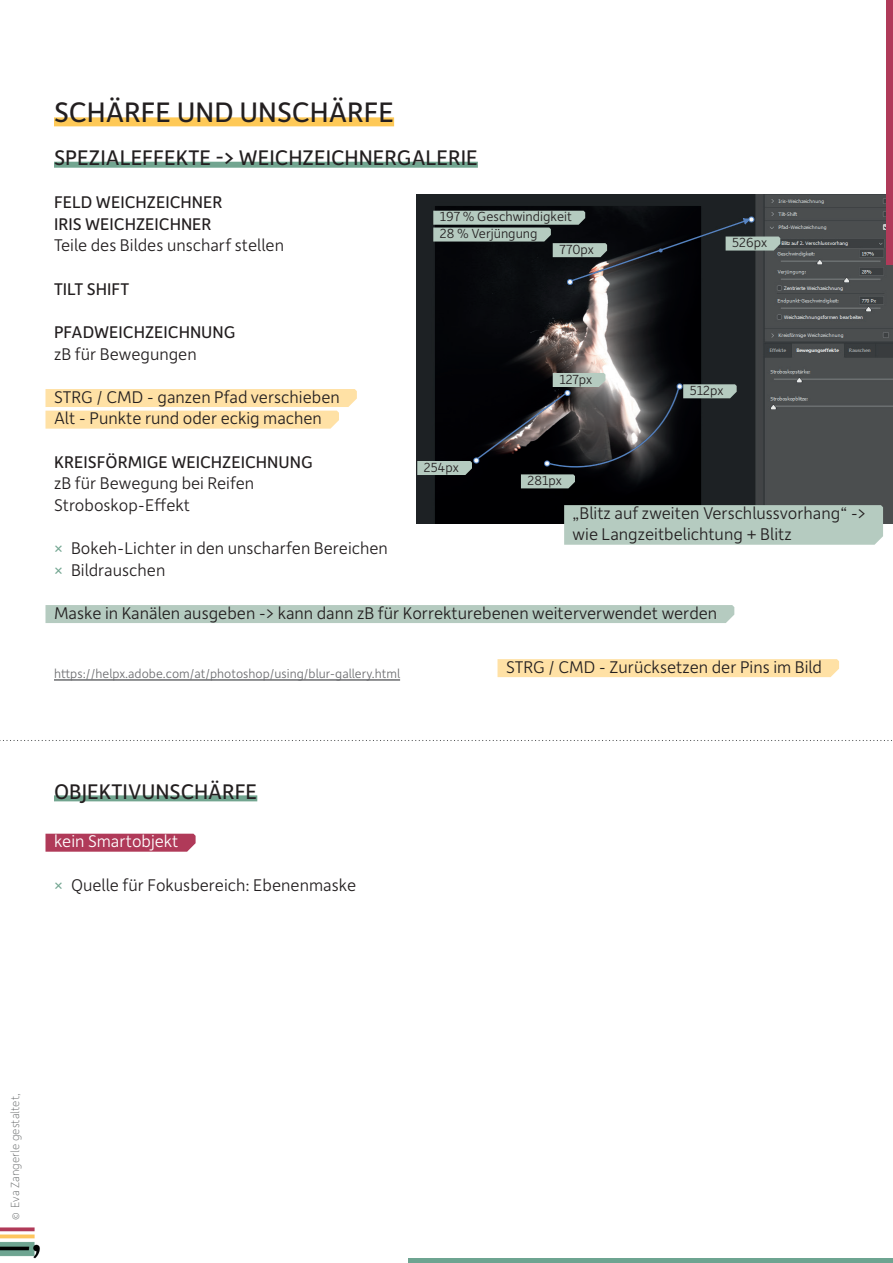
<style>
.page{position:relative;width:893px;height:1263px;background:#fff}
.page>*{position:absolute;margin:0;border:0;box-sizing:border-box;transform-origin:0 0}
.t1{font:30px "Depot New";color:#231f20}
.t2{font:22.5px "Depot New";color:#231f20}
.t3{font:300 18px/21.6px "Depot New";color:#231f20}
.t4{font:18px/21.6px "Depot New";color:#231f20}
.t5{font:300 18px "Depot New";color:#fff}
.t6{font:300 13.95px/16.8px "Depot New";color:#231f20}
.t7{font:300 13.5px "Depot New";color:#6c6d70}
.t8{font:100 12.45px "Depot New";color:#5f6263}
.s1{color:#72a590}
</style>
<div class="page">
<svg style="left:0;top:740px;width:892px;height:1px"></svg>
<img style="left:0;top:1227px;width:40px;height:32px">
<div style="left:54px;top:117px;width:340px;height:9px;background:#fec957"></div>
<div style="left:54px;top:162px;width:424px;height:6px;background:#72a590"></div>
<svg style="left:45px;top:389px;width:312px;height:40px"></svg>
<div style="left:45px;top:605px;width:689px;height:18px;background:#b5cbc0"></div>
<hr style="left:54px;top:679px;width:346px;height:2px;background:#6c6d70">
<div style="left:54px;top:795px;width:203px;height:6px;background:#72a590"></div>
<svg style="left:45px;top:834px;width:151px;height:18px"></svg>
<img style="left:417px;top:195px;width:476px;height:328px">
<svg style="left:417px;top:461px;width:55px;height:14px"></svg>
<svg style="left:553px;top:373px;width:52px;height:14px"></svg>
<svg style="left:433px;top:211px;width:174px;height:46px"></svg>
<svg style="left:726px;top:237px;width:54px;height:14px"></svg>
<svg style="left:683px;top:384px;width:54px;height:14px"></svg>
<svg style="left:521px;top:474px;width:54px;height:14px"></svg>
<div style="left:564px;top:505px;width:319px;height:40px;background:#b5cbc0"></div>
<div style="left:497px;top:659px;width:342px;height:18px;background:#ffe1a5"></div>
<div style="left:887px;top:0;width:6px;height:265px;background:#b03a59"></div>
<div style="left:408px;top:1257px;width:485px;height:6px;background:#6ea491"></div>
<h1 class="t1" style="left:54px;top:92px;width:342px">SCHÄRFE UND UNSCHÄRFE</h1>
<p class="t2" style="left:54px;top:143px;width:425px">SPEZIALEFFEKTE -&gt; WEICHZEICHNERGALERIE</p>
<p class="t4" style="left:54px;top:191px;width:170px">FELD WEICHZEICHNER<br>IRIS WEICHZEICHNER</p>
<p class="t3" style="left:54px;top:234px;width:232px">Teile des Bildes unscharf stellen</p>
<p class="t4" style="left:54px;top:277px;width:77px">TILT SHIFT</p>
<p class="t4" style="left:54px;top:320px;width:183px">PFADWEICHZEICHNUNG</p>
<p class="t3" style="left:54px;top:342px;width:144px">zB für Bewegungen</p>
<p class="t3" style="left:54px;top:385px;width:287px">STRG / CMD - ganzen Pfad verschieben<br>Alt - Punkte rund oder eckig machen</p>
<p class="t4" style="left:54px;top:450px;width:260px">KREISFÖRMIGE WEICHZEICHNUNG</p>
<p class="t3" style="left:54px;top:472px;width:202px">zB für Bewegung bei Reifen<br>Stroboskop-Effekt</p>
<p class="t3" style="left:54px;top:536px;width:335px"><span class="s1">×</span> Bokeh-Lichter in den unscharfen Bereichen <span class="s1">×</span> Bildrauschen</p>
<p class="t3" style="left:54px;top:601px;width:665px">Maske in Kanälen ausgeben -&gt; kann dann zB für Korrekturebenen weiterverwendet werden</p>
<p class="t6" style="left:440px;top:208px;width:134px">197 % Geschwindigkeit<br>28 % Verjüngung</p>
<p class="t6" style="left:732px;top:234px;width:36px">526px</p>
<p class="t6" style="left:559px;top:240px;width:36px">770px</p>
<p class="t6" style="left:559px;top:370px;width:34px">127px</p>
<p class="t6" style="left:690px;top:381px;width:35px">512px</p>
<p class="t6" style="left:424px;top:458px;width:36px">254px</p>
<p class="t6" style="left:528px;top:471px;width:36px">281px</p>
<p class="t3" style="left:573px;top:501px;width:295px">„Blitz auf zweiten Verschlussvorhang“ -&gt; wie Langzeitbelichtung + Blitz</p>
<p class="t7" style="left:54px;top:665px;width:348px">https://helpx.adobe.com/at/photoshop/using/blur-gallery.html</p>
<p class="t2" style="left:54px;top:776px;width:205px">OBJEKTIVUNSCHÄRFE</p>
<p class="t5" style="left:54px;top:830px;width:126px">kein Smartobjekt</p>
<p class="t3" style="left:54px;top:873px;width:304px"><span class="s1">×</span> Quelle für Fokusbereich: Ebenenmaske</p>
<p class="t3" style="left:506px;top:655px;width:318px">STRG / CMD - Zurücksetzen der Pins im Bild</p>
<p class="t8" style="left:7px;top:1220px;width:128px;rotate:-90deg">© Eva Zangerle gestaltet,</p>
</div>
